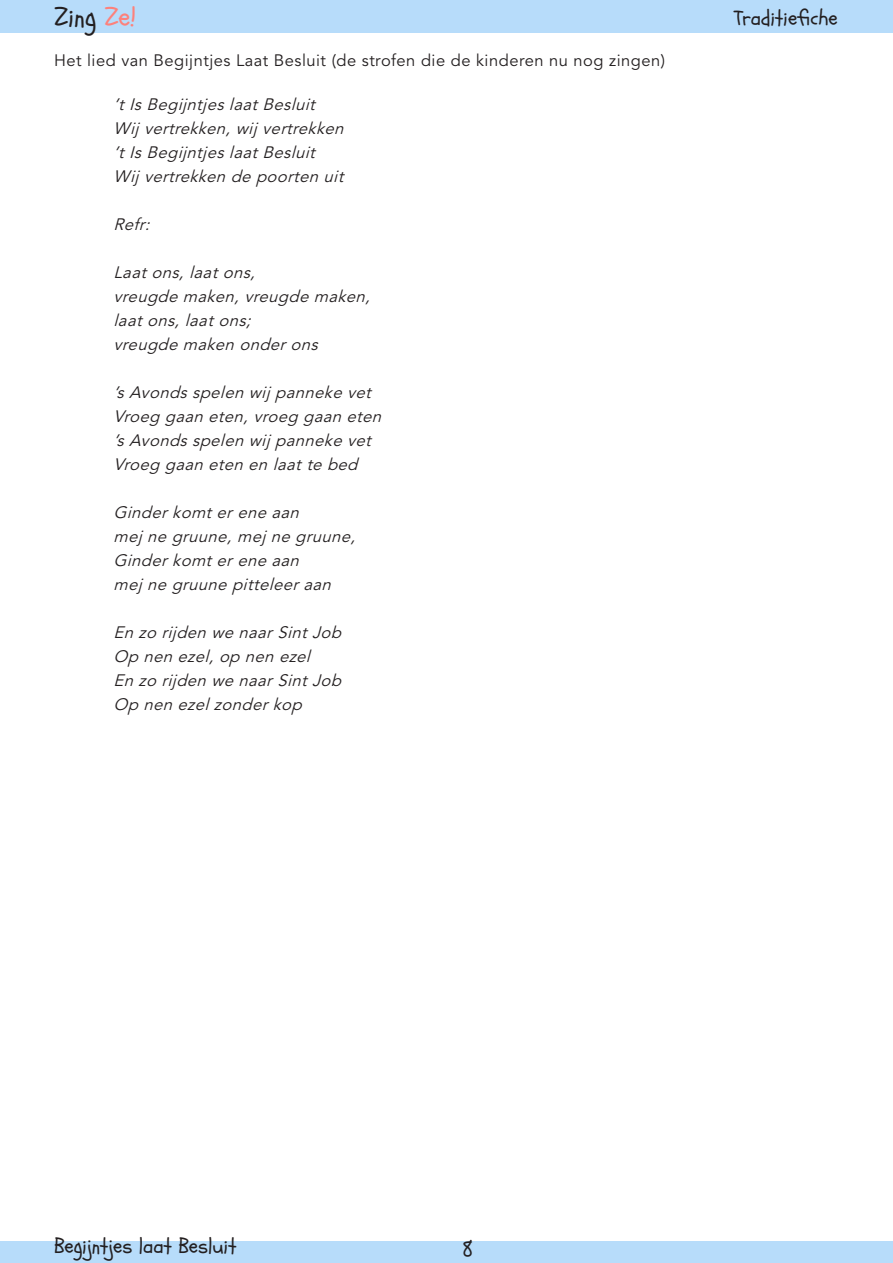
<style>
.page{position:relative;width:893px;height:1263px;background:#fff}
.page>*{position:absolute;margin:0;border:0;box-sizing:border-box;transform-origin:0 0}
.t1{font:27px "Schoolbell";color:#231f20}
.t2{font:21px "Schoolbell";color:#231f20}
.t3{font:italic 16.5px "Avenir LT Std";letter-spacing:.03em;color:#231f20}
.t4{font:16.5px "Avenir LT Std";letter-spacing:.03em;color:#231f20}
.s1{color:#fd817b}
</style>
<div class="page">
<div style="left:0;top:0;width:893px;height:33px;background:#b7dcfa"></div>
<div style="left:0;top:1241px;width:893px;height:22px;background:#b7dcfa"></div>
<p class="t1" style="left:54px;top:-1px;width:84px">Zing <span class="s1">Ze!</span></p>
<p class="t2" style="left:734px;top:4px;width:105px">Traditiefiche</p>
<p class="t4" style="left:54px;top:51px;width:612px">Het lied van Begijntjes Laat Besluit (de strofen die de kinderen nu nog zingen)</p>
<p class="t3" style="left:114px;top:95px;width:208px">’tIsBegijntjeslaatBesluit</p>
<p class="t3" style="left:114px;top:119px;width:237px">Wij vertrekken,wij vertrekken</p>
<p class="t3" style="left:114px;top:143px;width:208px">’tIsBegijntjeslaatBesluit</p>
<p class="t3" style="left:114px;top:167px;width:236px">Wij vertrekken de poorten uit</p>
<p class="t3" style="left:114px;top:215px;width:43px">Refr:</p>
<p class="t3" style="left:114px;top:263px;width:148px">Laatons,laatons,</p>
<p class="t3" style="left:114px;top:287px;width:263px">vreugde maken,vreugde maken,</p>
<p class="t3" style="left:114px;top:311px;width:144px">laatons,laatons;</p>
<p class="t3" style="left:114px;top:335px;width:211px">vreugde maken onderons</p>
<p class="t3" style="left:114px;top:383px;width:264px">’sAvondsspelen wij panneke vet</p>
<p class="t3" style="left:114px;top:407px;width:274px">Vroeg gaan eten,vroeg gaan eten</p>
<p class="t3" style="left:114px;top:431px;width:264px">’sAvondsspelen wij panneke vet</p>
<p class="t3" style="left:114px;top:455px;width:251px">Vroeg gaan eten en laatte bed</p>
<p class="t3" style="left:114px;top:503px;width:192px">Ginderkomterene aan</p>
<p class="t3" style="left:114px;top:527px;width:248px">mej ne gruune,mej ne gruune,</p>
<p class="t3" style="left:114px;top:551px;width:192px">Ginderkomterene aan</p>
<p class="t3" style="left:114px;top:575px;width:224px">mej ne gruune pitteleeraan</p>
<p class="t3" style="left:114px;top:623px;width:234px">En zo rijden we naarSintJob</p>
<p class="t3" style="left:114px;top:647px;width:203px">Op nen ezel,op nen ezel</p>
<p class="t3" style="left:114px;top:671px;width:234px">En zo rijden we naarSintJob</p>
<p class="t3" style="left:114px;top:695px;width:195px">Op nen ezelzonderkop</p>
<p class="t2" style="left:54px;top:1232px;width:184px">Begijntjes laat Besluit</p>
<p class="t2" style="left:462px;top:1235px;width:12px">8</p>
</div>
